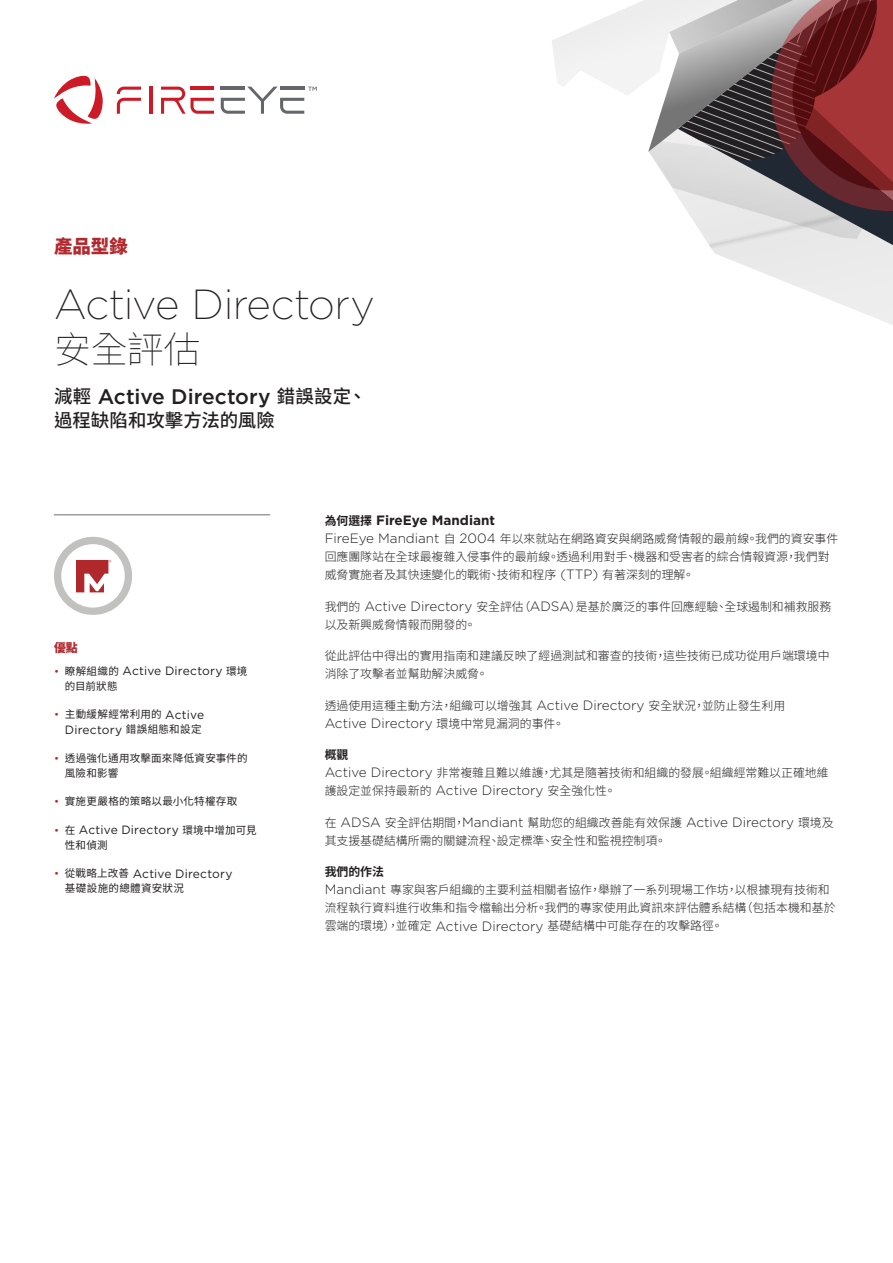
<style>
.page{position:relative;width:893px;height:1263px;background:#fff}
.page>*{position:absolute;margin:0;border:0;box-sizing:border-box;transform-origin:0 0}
.DS_Head_33_White{font:200 42px "Gotham";letter-spacing:-.015em;color:#231f20}
.DS_Head_33_White-2{font:100 36.9px "Noto Sans CJ Ktc";color:#231f20}
.DS_Head_11_White{font:500 21px "Gotham";color:#231f20}
.DS_Head_11_White-2{font:500 18.45px "Noto Sans CJ Ktc";color:#231f20}
.t1{font:900 18.45px "Noto Sans CJ Ktc";color:#b2282d}
.Body_Text_9_12{font:300 13.5px "Gotham";color:#231f20}
.Subhead_Level_1{font:700 13.5px "Gotham";color:#231f20}
.t2{font:12px "Gotham";letter-spacing:.015em;color:#231f20}
.Body_Text_9_12-2{font:300 11.85px/18px "Noto Sans CJ Ktc";color:#231f20}
.Subhead_Level_1-2{font:700 11.85px "Noto Sans CJ Ktc";color:#231f20}
.t3{font:900 11.85px "Noto Sans CJ Ktc";color:#b2282d}
.t4{font:10.5px/15px "Noto Sans CJ Ktc";letter-spacing:.02em;color:#231f20}
.s1{font-family:"Noto Sans CJ Ktc";font-size:18.45px}
.s2{font-size:10.5px;color:#b2282d}
.s3{font-family:"Noto Sans CJ Ktc";font-size:10.5px}
.s4{font-family:"Gotham";color:#b2282d}
.s5{font-family:"Gotham";font-size:12px}
.s6{font-family:"Noto Sans CJ Ktc";font-size:11.85px}
.s7{font-family:"Gotham";font-size:13.5px}
</style>
<div class="page">
<hr style="left:149px;top:87px;width:3px;height:27px;background:#cc1b26">
<svg style="left:117px;top:87px;width:24px;height:27px"></svg>
<svg style="left:161px;top:87px;width:53px;height:27px"></svg>
<svg style="left:54px;top:75px;width:49px;height:49px"></svg>
<svg style="left:221px;top:87px;width:96px;height:27px"></svg>
<hr style="left:54px;top:515px;width:216px;height:1px;background:#231f20">
<svg style="left:552px;top:0;width:341px;height:325px"></svg>
<div style="left:54px;top:537px;width:78px;height:78px;background:#c1c1c0;border-radius:50%"></div>
<div style="left:61px;top:544px;width:64px;height:64px;background:#fff;border-radius:50%"></div>
<svg style="left:76px;top:560px;width:35px;height:32px"></svg>
<p class="t1" style="left:54px;top:235px;width:75px">產品型錄</p>
<p class="DS_Head_33_White" style="left:54px;top:278px;width:322px">Active Directory</p>
<p class="DS_Head_33_White-2" style="left:54px;top:329px;width:148px">安全評估</p>
<p class="DS_Head_11_White" style="left:54px;top:382px;width:314px"><span class="s1">減輕</span> Active Directory <span class="s1">錯誤設定、</span></p>
<p class="DS_Head_11_White-2" style="left:54px;top:410px;width:222px">過程缺陷和攻擊方法的風險</p>
<p class="t3" style="left:54px;top:641px;width:25px">優點</p>
<p class="t2" style="left:54px;top:663px;width:195px"><span class="s2">•</span> <span class="s3">瞭解組織的</span> Active Directory <span class="s3">環境</span></p>
<p class="t4" style="left:65px;top:679px;width:54px">的目前狀態</p>
<p class="t4" style="left:54px;top:707px;width:152px"><span class="s4">•</span> 主動緩解經常利用的 <span class="s5">Active</span></p>
<p class="t2" style="left:65px;top:722px;width:138px">Directory <span class="s3">錯誤組態和設定</span></p>
<p class="t4" style="left:65px;top:751px;width:184px;text-indent:-11px"><span class="s4">•</span> 透過強化通用攻擊面來降低資安事件的風險和影響</p>
<p class="t4" style="left:54px;top:794px;width:185px"><span class="s4">•</span> 實施更嚴格的策略以最小化特權存取</p>
<p class="t2" style="left:54px;top:822px;width:204px"><span class="s2">•</span> <span class="s3">在</span> Active Directory <span class="s3">環境中增加可見</span></p>
<p class="t4" style="left:65px;top:838px;width:44px">性和偵測</p>
<p class="t2" style="left:54px;top:866px;width:180px"><span class="s2">•</span> <span class="s3">從戰略上改善</span> Active Directory</p>
<p class="t4" style="left:65px;top:881px;width:121px">基礎設施的總體資安狀況</p>
<p class="Subhead_Level_1" style="left:325px;top:512px;width:172px"><span class="s6">為何選擇</span> FireEye Mandiant</p>
<p class="Body_Text_9_12-2" style="left:325px;top:530px;width:515px"><span class="s7">FireEye Mandiant</span> 自 <span class="s7">2004</span> 年以來就站在網路資安與網路威脅情報的最前線。我們的資安事件回應團隊站在全球最複雜入侵事件的最前線。透過利用對手、機器和受害者的綜合情報資源，我們對威脅實施者及其快速變化的戰術、技術和程序 <span class="s7">(TTP)</span> 有著深刻的理解。</p>
<p class="Body_Text_9_12-2" style="left:325px;top:598px;width:508px">我們的 <span class="s7">Active Directory</span> 安全評估（<span class="s7">ADSA</span>）是基於廣泛的事件回應經驗、全球遏制和補救服務以及新興威脅情報而開發的。</p>
<p class="Body_Text_9_12-2" style="left:325px;top:647px;width:506px">從此評估中得出的實用指南和建議反映了經過測試和審查的技術，這些技術已成功從用戶端環境中消除了攻擊者並幫助解決威脅。</p>
<p class="Body_Text_9_12-2" style="left:325px;top:697px;width:462px">透過使用這種主動方法，組織可以增強其 <span class="s7">Active Directory</span> 安全狀況，並防止發生利用</p>
<p class="Body_Text_9_12" style="left:325px;top:715px;width:241px">Active Directory <span class="s6">環境中常見漏洞的事件。</span></p>
<p class="Subhead_Level_1-2" style="left:325px;top:748px;width:25px">概觀</p>
<p class="Body_Text_9_12-2" style="left:325px;top:764px;width:506px"><span class="s7">Active Directory</span> 非常複雜且難以維護，尤其是隨著技術和組織的發展。組織經常難以正確地維護設定並保持最新的 <span class="s7">Active Directory</span> 安全強化性。</p>
<p class="Body_Text_9_12" style="left:325px;top:814px;width:510px"><span class="s6">在</span> ADSA <span class="s6">安全評估期間，</span>Mandiant <span class="s6">幫助您的組織改善能有效保護</span> Active Directory <span class="s6">環境及</span></p>
<p class="Body_Text_9_12-2" style="left:325px;top:832px;width:343px">其支援基礎結構所需的關鍵流程、設定標準、安全性和監視控制項。</p>
<p class="Subhead_Level_1-2" style="left:325px;top:865px;width:61px">我們的作法</p>
<p class="Body_Text_9_12-2" style="left:325px;top:881px;width:512px"><span class="s7">Mandiant</span> 專家與客戶組織的主要利益相關者協作，舉辦了一系列現場工作坊，以根據現有技術和流程執行資料進行收集和指令檔輸出分析。我們的專家使用此資訊來評估體系結構（包括本機和基於雲端的環境），並確定 <span class="s7">Active Directory</span> 基礎結構中可能存在的攻擊路徑。</p>
</div>
